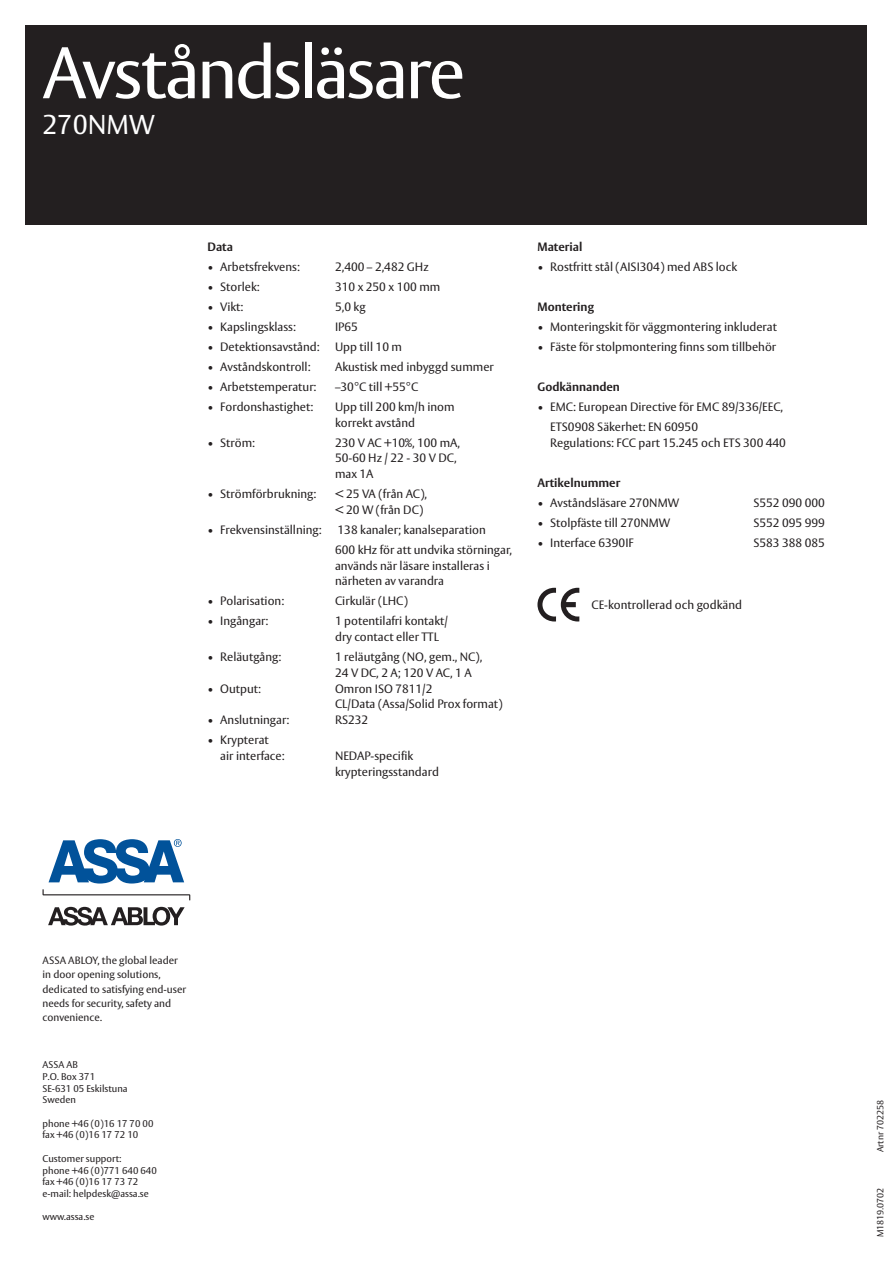
<style>
.page{position:relative;width:893px;height:1263px;background:#fff}
.page>*{position:absolute;margin:0;border:0;box-sizing:border-box;transform-origin:0 0}
.Huvudrubrik_framsida{font:72px "ASSA Vesta";letter-spacing:-.04em;color:#fff}
.Underrubrik_framsida{font:27px "ASSA Vesta";color:#fff}
.Brödtext_LISTA{font:12px/15.8px "ASSA Vesta";color:#231f20}
.Brödtext_LISTA-2{font:700 12px "ASSA Vesta";color:#231f20}
.Brödtext{font:12px "ASSA Vesta";color:#231f20}
.Brödtext_punktform{font:700 12px "ASSA Vesta";color:#231f20}
.t1{font:10.5px/14.2px "ASSA Vesta";color:#231f20}
.t2{font:9.75px/11.7px "ASSA Vesta";color:#231f20}
.Brödtext-2{font:9px "ASSA Vesta";color:#231f20}
</style>
<div class="page">
<svg style="left:43px;top:889px;width:147px;height:11px"></svg>
<svg style="left:48px;top:907px;width:137px;height:19px"></svg>
<svg style="left:49px;top:839px;width:135px;height:44px"></svg>
<div style="left:26px;top:26px;width:841px;height:199px;background:#231f20"></div>
<svg style="left:537px;top:588px;width:42px;height:33px"></svg>
<p class="Huvudrubrik_framsida" style="left:43px;top:30px;width:424px">Avståndsläsare</p>
<p class="Underrubrik_framsida" style="left:43px;top:108px;width:114px">270NMW</p>
<p class="Brödtext_LISTA-2" style="left:207px;top:239px;width:27px">Data</p>
<p class="Brödtext_LISTA" style="left:207px;top:259px;width:94px">• Arbetsfrekvens:</p>
<p class="Brödtext_LISTA" style="left:335px;top:259px;width:95px">2,400 – 2,482 GHz</p>
<p class="Brödtext_LISTA" style="left:207px;top:279px;width:54px">• Storlek:</p>
<p class="Brödtext_LISTA" style="left:335px;top:279px;width:107px">310 x 250 x 100 mm</p>
<p class="Brödtext_LISTA" style="left:207px;top:299px;width:37px">• Vikt:</p>
<p class="Brödtext_LISTA" style="left:335px;top:299px;width:32px">5,0 kg</p>
<p class="Brödtext_LISTA" style="left:207px;top:319px;width:90px">• Kapslingsklass:</p>
<p class="Brödtext_LISTA" style="left:335px;top:319px;width:24px">IP65</p>
<p class="Brödtext_LISTA" style="left:207px;top:339px;width:114px">• Detektionsavstånd:</p>
<p class="Brödtext_LISTA" style="left:335px;top:339px;width:68px">Upp till 10 m</p>
<p class="Brödtext_LISTA" style="left:207px;top:359px;width:104px">• Avståndskontroll:</p>
<p class="Brödtext_LISTA" style="left:335px;top:359px;width:160px">Akustisk med inbyggd summer</p>
<p class="Brödtext_LISTA" style="left:207px;top:379px;width:110px">• Arbetstemperatur:</p>
<p class="Brödtext_LISTA" style="left:335px;top:379px;width:85px">–30°C till +55°C</p>
<p class="Brödtext_LISTA" style="left:207px;top:399px;width:107px">• Fordonshastighet:</p>
<p class="Brödtext_LISTA" style="left:335px;top:399px;width:121px">Upp till 200 km/h inom korrekt avstånd</p>
<p class="Brödtext_LISTA" style="left:207px;top:435px;width:49px">• Ström:</p>
<p class="Brödtext_LISTA" style="left:335px;top:435px;width:127px">230 V AC +10%, 100 mA,<br>50-60 Hz / 22 - 30 V DC, max 1A</p>
<p class="Brödtext_LISTA" style="left:207px;top:487px;width:110px">• Strömförbrukning:</p>
<p class="Brödtext_LISTA" style="left:335px;top:487px;width:94px">&lt; 25 VA (från AC), &lt; 20 W (från DC)</p>
<p class="Brödtext_LISTA" style="left:207px;top:522px;width:116px">• Frekvensinställning:</p>
<p class="Brödtext_LISTA" style="left:338px;top:522px;width:150px">138 kanaler; kanalseparation</p>
<p class="Brödtext_LISTA" style="left:335px;top:542px;width:179px">600 kHz för att undvika störningar, används när läsare installeras i närheten av varandra</p>
<p class="Brödtext_LISTA" style="left:207px;top:594px;width:78px">• Polarisation:</p>
<p class="Brödtext_LISTA" style="left:335px;top:594px;width:74px">Cirkulär (LHC)</p>
<p class="Brödtext_LISTA" style="left:207px;top:614px;width:62px">• Ingångar:</p>
<p class="Brödtext_LISTA" style="left:335px;top:614px;width:114px">1 potentilafri kontakt/ dry contact eller TTL</p>
<p class="Brödtext_LISTA" style="left:207px;top:650px;width:75px">• Reläutgång:</p>
<p class="Brödtext_LISTA" style="left:335px;top:650px;width:149px">1 reläutgång (NO, gem., NC),<br>24 V DC, 2 A; 120 V AC, 1 A</p>
<p class="Brödtext_LISTA" style="left:207px;top:681px;width:55px">• Output:</p>
<p class="Brödtext_LISTA" style="left:335px;top:681px;width:169px">Omron ISO 7811/2<br>CL/Data (Assa/Solid Prox format)</p>
<p class="Brödtext_LISTA" style="left:207px;top:713px;width:83px">• Anslutningar:</p>
<p class="Brödtext_LISTA" style="left:335px;top:713px;width:35px">RS232</p>
<p class="Brödtext_LISTA" style="left:220px;top:733px;width:66px;text-indent:-13px">• Krypterat air interface:</p>
<p class="Brödtext_LISTA" style="left:335px;top:748px;width:105px">NEDAP-specifik krypteringsstandard</p>
<p class="Brödtext_LISTA-2" style="left:537px;top:239px;width:46px">Material</p>
<p class="Brödtext_LISTA" style="left:537px;top:259px;width:201px">• Rostfritt stål (AISI304) med ABS lock</p>
<p class="Brödtext_LISTA-2" style="left:537px;top:299px;width:58px">Montering</p>
<p class="Brödtext_LISTA" style="left:537px;top:319px;width:241px">• Monteringskit för väggmontering inkluderat</p>
<p class="Brödtext_LISTA" style="left:537px;top:339px;width:240px">• Fäste för stolpmontering finns som tillbehör</p>
<p class="Brödtext_LISTA-2" style="left:537px;top:379px;width:84px">Godkännanden</p>
<p class="Brödtext_LISTA" style="left:537px;top:399px;width:247px">• EMC: European Directive för EMC 89/336/EEC,</p>
<p class="Brödtext_LISTA" style="left:550px;top:419px;width:237px">ETS0908 Säkerhet: EN 60950<br>Regulations: FCC part 15.245 och ETS 300 440</p>
<p class="Brödtext_punktform" style="left:537px;top:475px;width:84px">Artikelnummer</p>
<p class="Brödtext_LISTA" style="left:537px;top:495px;width:143px">• Avståndsläsare 270NMW</p>
<p class="Brödtext_LISTA" style="left:753px;top:495px;width:73px">S552 090 000</p>
<p class="Brödtext_LISTA" style="left:537px;top:515px;width:134px">• Stolpfäste till 270NMW</p>
<p class="Brödtext_LISTA" style="left:753px;top:515px;width:73px">S552 095 999</p>
<p class="Brödtext_LISTA" style="left:537px;top:535px;width:98px">• Interface 6390IF</p>
<p class="Brödtext_LISTA" style="left:753px;top:535px;width:73px">S583 388 085</p>
<p class="Brödtext" style="left:591px;top:597px;width:152px">CE-kontrollerad och godkänd</p>
<p class="t1" style="left:43px;top:954px;width:137px">ASSA ABLOY, the global leader</p>
<p class="t1" style="left:43px;top:968px;width:145px">in door opening solutions, dedicated to satisfying end-user needs for security, safety and convenience.</p>
<p class="t2" style="left:43px;top:1059px;width:87px">ASSA AB<br>P.O. Box 371<br>SE-631 05 Eskilstuna<br>Sweden</p>
<p class="t2" style="left:43px;top:1118px;width:112px">phone +46 (0)16 17 70 00</p>
<p class="t2" style="left:43px;top:1129px;width:97px">fax +46 (0)16 17 72 10</p>
<p class="t2" style="left:43px;top:1153px;width:116px">Customer support:<br>phone +46 (0)771 640 640 fax +46 (0)16 17 73 72 e-mail: helpdesk@assa.se</p>
<p class="t2" style="left:43px;top:1211px;width:53px">www.assa.se</p>
<p class="Brödtext-2" style="left:875px;top:1152px;width:54px;rotate:-90deg">Artnr 702258</p>
<p class="Brödtext-2" style="left:875px;top:1237px;width:51px;rotate:-90deg">M1819.0702</p>
</div>
